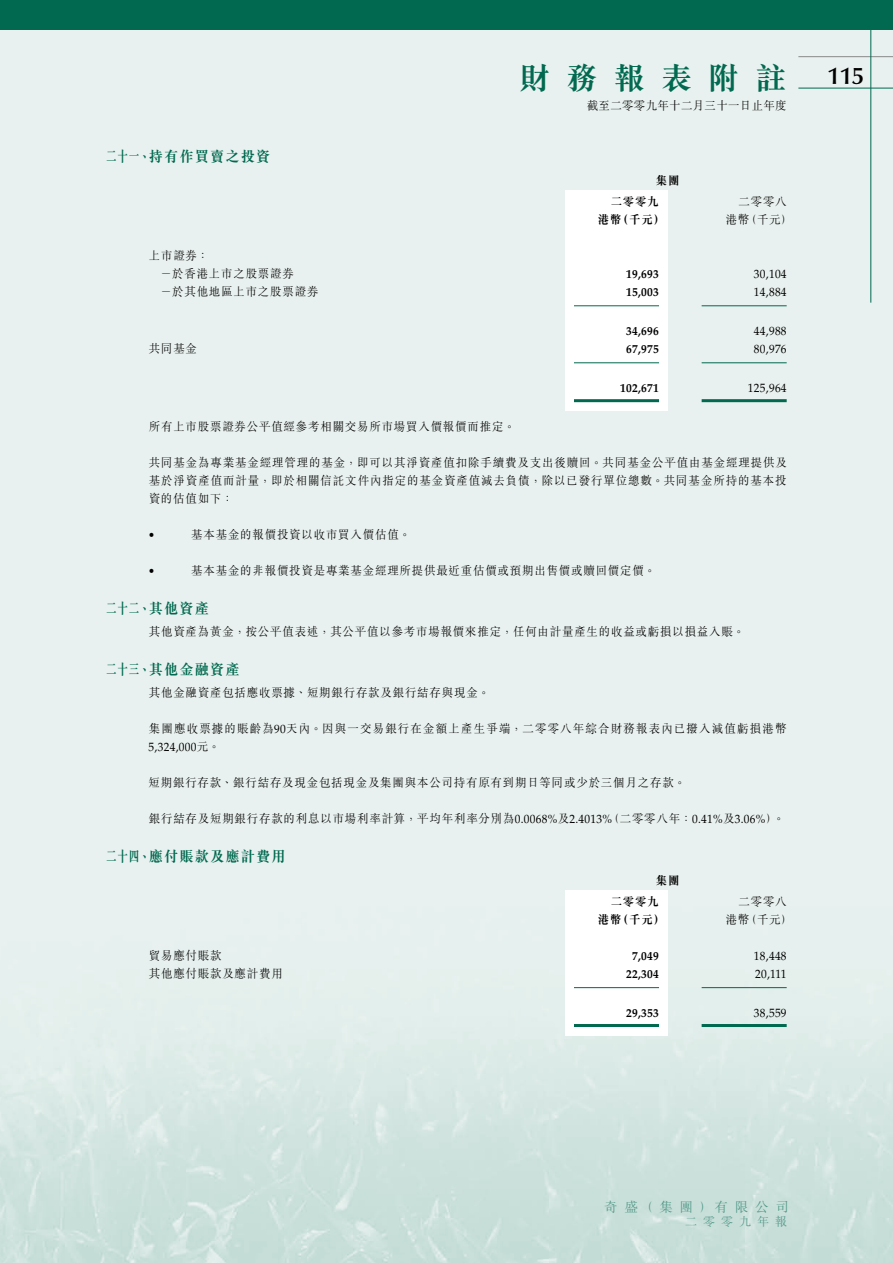
<style>
.page{position:relative;width:893px;height:1263px;background:#fff}
.page>*{position:absolute;margin:0;border:0;box-sizing:border-box;transform-origin:0 0}
.t1{font:700 31.5px "M Sung HK";letter-spacing:.5em;color:#00694f}
.t2{font:600 24px "Optima LT Std";color:#000}
.t3{font:700 15px "M Sung HK";letter-spacing:.075em;color:#00694f;scale:.7 1}
.t4{font:300 13.5px "M Sung HK";letter-spacing:.5em;color:#4d9684}
.t5{font:300 12px/18px "M Sung HK";letter-spacing:.075em;color:#000;scale:.95 1}
.t6{font:12px "Palatino LT Std";letter-spacing:.025em;color:#000;scale:.95 1}
.t7{font:300 12px "M Sung HK";letter-spacing:.11em;color:#000;scale:.95 1}
.t8{font:700 12px "Palatino LT Std";letter-spacing:.025em;color:#000;scale:.95 1}
.t9{font:700 12px/21px "M Sung HK";letter-spacing:.075em;color:#000;scale:.95 1}
.t10{font:300 12px "M Sung HK";letter-spacing:.035em;color:#000;scale:.95 1}
.t11{font:300 12px "M Sung HK";letter-spacing:.5em;color:#4d9684}
.s1{font-family:"Palatino LT Std";font-weight:400}
.s2{font-family:"M Sung HK";font-weight:300}
</style>
<div class="page">
<img style="left:0;top:29px;width:893px;height:1234px">
<div style="left:0;top:0;width:893px;height:29px;background:#00694f"></div>
<hr style="left:798px;top:56px;width:95px;height:1px;background:#898989">
<hr style="left:798px;top:88px;width:95px;height:1px;background:#00694f">
<hr style="left:870px;top:0;width:1px;height:303px;background:#00694f">
<div style="left:566px;top:191px;width:102px;height:220px;background:#fff"></div>
<hr style="left:574px;top:305px;width:85px;height:1px;background:#00694f">
<hr style="left:702px;top:305px;width:85px;height:1px;background:#00694f">
<hr style="left:574px;top:362px;width:85px;height:1px;background:#00694f">
<hr style="left:702px;top:362px;width:85px;height:1px;background:#00694f">
<hr style="left:574px;top:399px;width:85px;height:3px;background:#00694f">
<hr style="left:702px;top:399px;width:85px;height:3px;background:#00694f">
<div style="left:566px;top:890px;width:102px;height:145px;background:#fff"></div>
<hr style="left:574px;top:987px;width:85px;height:1px;background:#00694f">
<hr style="left:702px;top:987px;width:85px;height:1px;background:#00694f">
<hr style="left:574px;top:1024px;width:85px;height:3px;background:#00694f">
<hr style="left:702px;top:1024px;width:85px;height:3px;background:#00694f">
<p class="t3" style="left:106px;top:146px;width:236px">二十一、持有作買賣之投資</p>
<p class="t5" style="left:161px;top:246px;width:142px;text-indent:-12px">上市證券：<br>－於香港上市之股票證券</p>
<h1 class="t1" style="left:519px;top:56px;width:269px">財務報表附註</h1>
<p class="t10" style="left:587px;top:97px;width:212px">截至二零零九年十二月三十一日止年度</p>
<p class="t9" style="left:611px;top:169px;width:74px;text-indent:45px">集團二零零九</p>
<p class="t5" style="left:738px;top:192px;width:52px">二零零八</p>
<p class="t9" style="left:598px;top:208px;width:72px">港幣（千元）</p>
<p class="t5" style="left:726px;top:210px;width:72px">港幣（千元）</p>
<p class="t8" style="left:626px;top:267px;width:36px">19,693</p>
<p class="t6" style="left:754px;top:267px;width:36px">30,104</p>
<p class="t5" style="left:161px;top:282px;width:168px">－於其他地區上市之股票證券</p>
<p class="t8" style="left:626px;top:285px;width:36px">15,003</p>
<p class="t6" style="left:754px;top:285px;width:36px">14,884</p>
<p class="t8" style="left:626px;top:324px;width:36px">34,696</p>
<p class="t6" style="left:754px;top:324px;width:36px">44,988</p>
<p class="t5" style="left:149px;top:339px;width:52px">共同基金</p>
<p class="t8" style="left:626px;top:342px;width:36px">67,975</p>
<p class="t6" style="left:754px;top:342px;width:36px">80,976</p>
<p class="t8" style="left:620px;top:381px;width:42px">102,671</p>
<p class="t6" style="left:748px;top:381px;width:42px">125,964</p>
<p class="t5" style="left:149px;top:417px;width:387px">所有上市股票證券公平值經參考相關交易所市場買入價報價而推定。</p>
<p class="t5" style="left:149px;top:453px;width:673px;text-align:justify">共同基金為專業基金經理管理的基金，即可以其淨資產值扣除手續費及支出後贖回。共同基金公平值由基金經理提供及基於淨資產值而計量，即於相關信託文件內指定的基金資產值減去負債，除以已發行單位總數。共同基金所持的基本投資的估值如下：</p>
<p class="t6" style="left:148px;top:528px;width:9px">•</p>
<p class="t5" style="left:191px;top:525px;width:232px">基本基金的報價投資以收市買入價估值。</p>
<p class="t6" style="left:148px;top:564px;width:9px">•</p>
<p class="t5" style="left:191px;top:561px;width:490px">基本基金的非報價投資是專業基金經理所提供最近重估價或預期出售價或贖回價定價。</p>
<p class="t3" style="left:106px;top:597px;width:148px">二十二、其他資產</p>
<p class="t5" style="left:149px;top:622px;width:629px">其他資產為黃金，按公平值表述，其公平值以參考市場報價來推定，任何由計量產生的收益或虧損以損益入賬。</p>
<p class="t3" style="left:106px;top:659px;width:192px">二十三、其他金融資產</p>
<p class="t5" style="left:149px;top:683px;width:360px">其他金融資產包括應收票據、短期銀行存款及銀行結存與現金。</p>
<p class="t7" style="left:149px;top:720px;width:673px">集團應收票據的賬齡為<span class="s1">90</span>天內。因與一交易銀行在金額上產生爭端，二零零八年綜合財務報表內已撥入減值虧損港幣</p>
<p class="t6" style="left:149px;top:740px;width:77px">5,324,000<span class="s2">元。</span></p>
<p class="t5" style="left:149px;top:773px;width:567px">短期銀行存款、銀行結存及現金包括現金及集團與本公司持有原有到期日等同或少於三個月之存款。</p>
<p class="t5" style="left:149px;top:809px;width:671px">銀行結存及短期銀行存款的利息以市場利率計算，平均年利率分別為<span class="s1">0.0068%</span>及<span class="s1">2.4013%</span>（二零零八年：<span class="s1">0.41%</span>及<span class="s1">3.06%</span>）。</p>
<p class="t3" style="left:106px;top:846px;width:258px">二十四、應付賬款及應計費用</p>
<p class="t9" style="left:611px;top:869px;width:74px;text-indent:45px">集團二零零九</p>
<p class="t5" style="left:738px;top:892px;width:52px">二零零八</p>
<p class="t9" style="left:598px;top:908px;width:72px">港幣（千元）</p>
<p class="t5" style="left:726px;top:910px;width:72px">港幣（千元）</p>
<p class="t5" style="left:149px;top:946px;width:78px">貿易應付賬款</p>
<p class="t8" style="left:632px;top:948px;width:30px">7,049</p>
<p class="t6" style="left:754px;top:948px;width:36px">18,448</p>
<p class="t5" style="left:149px;top:964px;width:142px">其他應付賬款及應計費用</p>
<p class="t8" style="left:626px;top:966px;width:36px">22,304</p>
<p class="t6" style="left:755px;top:966px;width:35px">20,111</p>
<p class="t8" style="left:626px;top:1005px;width:36px">29,353</p>
<p class="t6" style="left:754px;top:1005px;width:36px">38,559</p>
<h2 class="t2" style="left:827px;top:62px;width:39px">115</h2>
<p class="t4" style="left:604px;top:1197px;width:186px">奇盛（集團）有限公司</p>
<p class="t11" style="left:685px;top:1213px;width:104px">二零零九年報</p>
</div>
